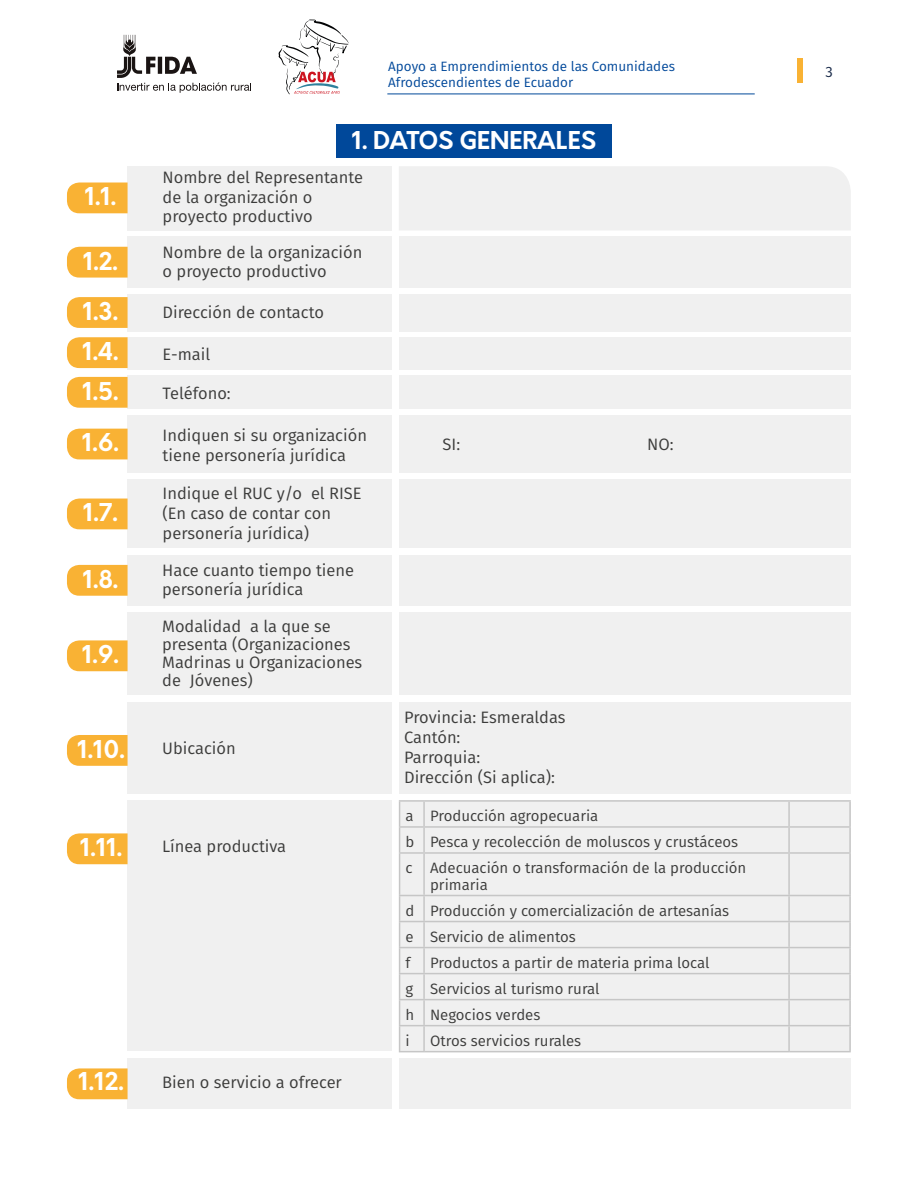
<style>
.page{position:relative;width:918px;height:1188px;background:#fff}
.page>*{position:absolute;margin:0;border:0;box-sizing:border-box;transform-origin:0 0}
.t1{font:700 24px/39.9px "Orkney";color:#fff;text-align:justify}
.t2{font:16.5px/19.8px "Fira Sans";color:#3c3c3b}
.t3{font:15px/26px "Fira Sans";color:#3c3c3b}
.t4{font:15px "Fira Sans";color:#1a2b4a}
.t5{font:13.5px/16.2px "Fira Sans";color:#00489a}
</style>
<div class="page">
<div style="left:797px;top:59px;width:6px;height:24px;background:#f9b234"></div>
<hr style="left:387px;top:94px;width:368px;height:1px;background:#00489a">
<svg style="left:278px;top:20px;width:71px;height:74px"></svg>
<svg style="left:117px;top:35px;width:134px;height:58px"></svg>
<div style="left:128px;top:166px;width:264px;height:65px;background:#f0f0f0"></div>
<div style="left:128px;top:237px;width:264px;height:51px;background:#f0f0f0"></div>
<div style="left:128px;top:416px;width:264px;height:57px;background:#f0f0f0"></div>
<div style="left:128px;top:480px;width:264px;height:68px;background:#f0f0f0"></div>
<div style="left:128px;top:555px;width:264px;height:51px;background:#f0f0f0"></div>
<div style="left:128px;top:1058px;width:264px;height:51px;background:#f0f0f0"></div>
<div style="left:128px;top:613px;width:264px;height:82px;background:#f0f0f0"></div>
<div style="left:128px;top:702px;width:264px;height:91px;background:#f0f0f0"></div>
<div style="left:128px;top:800px;width:264px;height:251px;background:#f0f0f0"></div>
<div style="left:128px;top:294px;width:264px;height:37px;background:#f0f0f0"></div>
<div style="left:128px;top:337px;width:264px;height:32px;background:#f0f0f0"></div>
<div style="left:128px;top:376px;width:264px;height:33px;background:#f0f0f0"></div>
<div style="left:336px;top:124px;width:276px;height:33px;background:#00489a"></div>
<div style="left:67px;top:183px;width:61px;height:30px;background:#f9b234"></div>
<svg style="left:67px;top:247px;width:61px;height:31px;background:#f9b53e"></svg>
<div style="left:67px;top:429px;width:61px;height:30px;background:#f9b234"></div>
<div style="left:67px;top:499px;width:61px;height:30px;background:#f9b234"></div>
<svg style="left:67px;top:565px;width:61px;height:31px;background:#f9b53d"></svg>
<svg style="left:67px;top:1068px;width:61px;height:31px;background:#f9b53e"></svg>
<svg style="left:67px;top:640px;width:61px;height:31px;background:#f9b53e"></svg>
<svg style="left:67px;top:735px;width:61px;height:31px;background:#f9b53d"></svg>
<svg style="left:67px;top:833px;width:61px;height:31px;background:#f9b53e"></svg>
<svg style="left:67px;top:297px;width:61px;height:31px;background:#f9b53d"></svg>
<svg style="left:67px;top:337px;width:61px;height:31px;background:#f9b53d"></svg>
<svg style="left:67px;top:377px;width:61px;height:31px;background:#f9b53d"></svg>
<div style="left:399px;top:166px;width:452px;height:64px;background:#f0f0f0"></div>
<div style="left:399px;top:237px;width:452px;height:51px;background:#f0f0f0"></div>
<div style="left:399px;top:416px;width:452px;height:57px;background:#f0f0f0"></div>
<div style="left:399px;top:480px;width:452px;height:68px;background:#f0f0f0"></div>
<div style="left:399px;top:555px;width:452px;height:51px;background:#f0f0f0"></div>
<div style="left:399px;top:1058px;width:452px;height:51px;background:#f0f0f0"></div>
<div style="left:399px;top:613px;width:452px;height:82px;background:#f0f0f0"></div>
<div style="left:399px;top:702px;width:452px;height:91px;background:#f0f0f0"></div>
<div style="left:399px;top:800px;width:452px;height:251px;background:#f0f0f0"></div>
<div style="left:399px;top:294px;width:452px;height:37px;background:#f0f0f0"></div>
<div style="left:399px;top:337px;width:452px;height:32px;background:#f0f0f0"></div>
<div style="left:399px;top:376px;width:452px;height:33px;background:#f0f0f0"></div>
<hr style="left:399px;top:800px;width:25px;height:2px;background:#c6c6c6">
<hr style="left:424px;top:800px;width:365px;height:2px;background:#c6c6c6">
<hr style="left:423px;top:802px;width:2px;height:24px;background:#c6c6c6">
<hr style="left:789px;top:800px;width:62px;height:2px;background:#c6c6c6">
<hr style="left:788px;top:802px;width:2px;height:24px;background:#c6c6c6">
<hr style="left:849px;top:802px;width:2px;height:24px;background:#c6c6c6">
<hr style="left:399px;top:826px;width:25px;height:2px;background:#c6c6c6">
<svg style="left:399px;top:802px;width:1px;height:50px"></svg>
<hr style="left:424px;top:826px;width:365px;height:2px;background:#c6c6c6">
<hr style="left:423px;top:828px;width:2px;height:24px;background:#c6c6c6">
<hr style="left:789px;top:826px;width:62px;height:2px;background:#c6c6c6">
<hr style="left:788px;top:828px;width:2px;height:24px;background:#c6c6c6">
<hr style="left:849px;top:828px;width:2px;height:24px;background:#c6c6c6">
<hr style="left:399px;top:852px;width:25px;height:2px;background:#c6c6c6">
<hr style="left:399px;top:854px;width:1px;height:41px;background:#c6c6c6">
<hr style="left:424px;top:852px;width:365px;height:2px;background:#c6c6c6">
<hr style="left:423px;top:854px;width:2px;height:41px;background:#c6c6c6">
<hr style="left:789px;top:852px;width:62px;height:2px;background:#c6c6c6">
<hr style="left:788px;top:854px;width:2px;height:41px;background:#c6c6c6">
<hr style="left:849px;top:854px;width:2px;height:41px;background:#c6c6c6">
<hr style="left:424px;top:895px;width:365px;height:1px;background:#c6c6c6">
<hr style="left:423px;top:896px;width:2px;height:25px;background:#c6c6c6">
<hr style="left:789px;top:895px;width:62px;height:1px;background:#c6c6c6">
<hr style="left:788px;top:896px;width:2px;height:25px;background:#c6c6c6">
<hr style="left:849px;top:896px;width:2px;height:25px;background:#c6c6c6">
<hr style="left:424px;top:921px;width:365px;height:1px;background:#c6c6c6">
<hr style="left:423px;top:922px;width:2px;height:25px;background:#c6c6c6">
<hr style="left:789px;top:921px;width:62px;height:1px;background:#c6c6c6">
<hr style="left:788px;top:922px;width:2px;height:25px;background:#c6c6c6">
<hr style="left:849px;top:922px;width:2px;height:25px;background:#c6c6c6">
<hr style="left:424px;top:947px;width:365px;height:1px;background:#c6c6c6">
<hr style="left:423px;top:948px;width:2px;height:25px;background:#c6c6c6">
<hr style="left:789px;top:947px;width:62px;height:1px;background:#c6c6c6">
<hr style="left:788px;top:948px;width:2px;height:25px;background:#c6c6c6">
<hr style="left:849px;top:948px;width:2px;height:25px;background:#c6c6c6">
<hr style="left:424px;top:973px;width:365px;height:1px;background:#c6c6c6">
<hr style="left:423px;top:974px;width:2px;height:25px;background:#c6c6c6">
<hr style="left:789px;top:973px;width:62px;height:1px;background:#c6c6c6">
<hr style="left:788px;top:974px;width:2px;height:25px;background:#c6c6c6">
<hr style="left:849px;top:974px;width:2px;height:25px;background:#c6c6c6">
<hr style="left:424px;top:999px;width:365px;height:1px;background:#c6c6c6">
<hr style="left:423px;top:1000px;width:2px;height:25px;background:#c6c6c6">
<hr style="left:789px;top:999px;width:62px;height:1px;background:#c6c6c6">
<hr style="left:788px;top:1000px;width:2px;height:25px;background:#c6c6c6">
<hr style="left:849px;top:1000px;width:2px;height:25px;background:#c6c6c6">
<hr style="left:424px;top:1025px;width:365px;height:1px;background:#c6c6c6">
<hr style="left:423px;top:1026px;width:2px;height:25px;background:#c6c6c6">
<hr style="left:789px;top:1025px;width:62px;height:1px;background:#c6c6c6">
<hr style="left:788px;top:1026px;width:2px;height:25px;background:#c6c6c6">
<hr style="left:849px;top:1026px;width:2px;height:25px;background:#c6c6c6">
<svg style="left:399px;top:895px;width:25px;height:157px"></svg>
<hr style="left:424px;top:1051px;width:365px;height:1px;background:#c6c6c6">
<hr style="left:789px;top:1051px;width:62px;height:1px;background:#c6c6c6">
<h1 class="t1" style="left:85px;top:177px;width:33px">1.1.</h1>
<h1 class="t1" style="left:83px;top:242px;width:36px">1.2.</h1>
<h1 class="t1" style="left:82px;top:292px;width:38px">1.3.<br>1.4.<br>1.5.</h1>
<h1 class="t1" style="left:82px;top:423px;width:38px">1.6.</h1>
<h1 class="t1" style="left:83px;top:493px;width:36px">1.7.</h1>
<h1 class="t1" style="left:83px;top:560px;width:37px">1.8.</h1>
<h1 class="t1" style="left:82px;top:635px;width:38px">1.9.</h1>
<h1 class="t1" style="left:78px;top:730px;width:49px">1.10.</h1>
<h1 class="t1" style="left:80px;top:828px;width:43px">1.11.</h1>
<h1 class="t1" style="left:79px;top:1062px;width:47px">1.12.</h1>
<p class="t5" style="left:388px;top:58px;width:288px">Apoyo a Emprendimientos de las Comunidades<br>Afrodescendientes de Ecuador</p>
<p class="t4" style="left:826px;top:61px;width:9px">3</p>
<h1 class="t1" style="left:352px;top:121px;width:246px">1. DATOS GENERALES</h1>
<p class="t2" style="left:163px;top:167px;width:202px">Nombre del Representante de la organización o proyecto productivo</p>
<p class="t2" style="left:163px;top:242px;width:201px">Nombre de la organización o proyecto productivo</p>
<p class="t2" style="left:163px;top:302px;width:163px">Dirección de contacto</p>
<p class="t2" style="left:163px;top:344px;width:49px">E-mail</p>
<p class="t2" style="left:163px;top:383px;width:70px">Teléfono:</p>
<p class="t2" style="left:163px;top:425px;width:206px">Indiquen si su organización tiene personería jurídica</p>
<p class="t2" style="left:163px;top:483px;width:201px">Indique el RUC y/o el RISE (En caso de contar con personería jurídica)</p>
<p class="t2" style="left:162px;top:560px;width:193px">Hace cuanto tiempo tiene personería jurídica</p>
<p class="t2" style="left:162px;top:617px;width:202px;line-height:18px">Modalidad a la que se presenta (Organizaciones<br>Madrinas u Organizaciones de Jóvenes)</p>
<p class="t2" style="left:162px;top:738px;width:75px">Ubicación</p>
<p class="t2" style="left:162px;top:836px;width:126px">Línea productiva</p>
<p class="t2" style="left:162px;top:1072px;width:181px">Bien o servicio a ofrecer</p>
<p class="t2" style="left:443px;top:434px;width:19px">SI:</p>
<p class="t2" style="left:647px;top:434px;width:28px">NO:</p>
<p class="t2" style="left:404px;top:707px;width:163px">Provincia: Esmeraldas<br>Cantón:<br>Parroquia:<br>Dirección (Si aplica):</p>
<p class="t3" style="left:406px;top:802px;width:342px">a Producción agropecuaria<br>b Pesca y recolección de moluscos y crustáceos c Adecuación o transformación de la producción</p>
<p class="t3" style="left:406px;top:871px;width:325px;text-indent:24px">primaria<br>d Producción y comercialización de artesanías e Servicio de alimentos<br>f</p>
<p class="t3" style="left:406px;top:949px;width:306px;text-indent:24px">Productos a partir de materia prima local g Servicios al turismo rural<br>h Negocios verdes<br>i</p>
<p class="t3" style="left:430px;top:1027px;width:153px">Otros servicios rurales</p>
</div>
